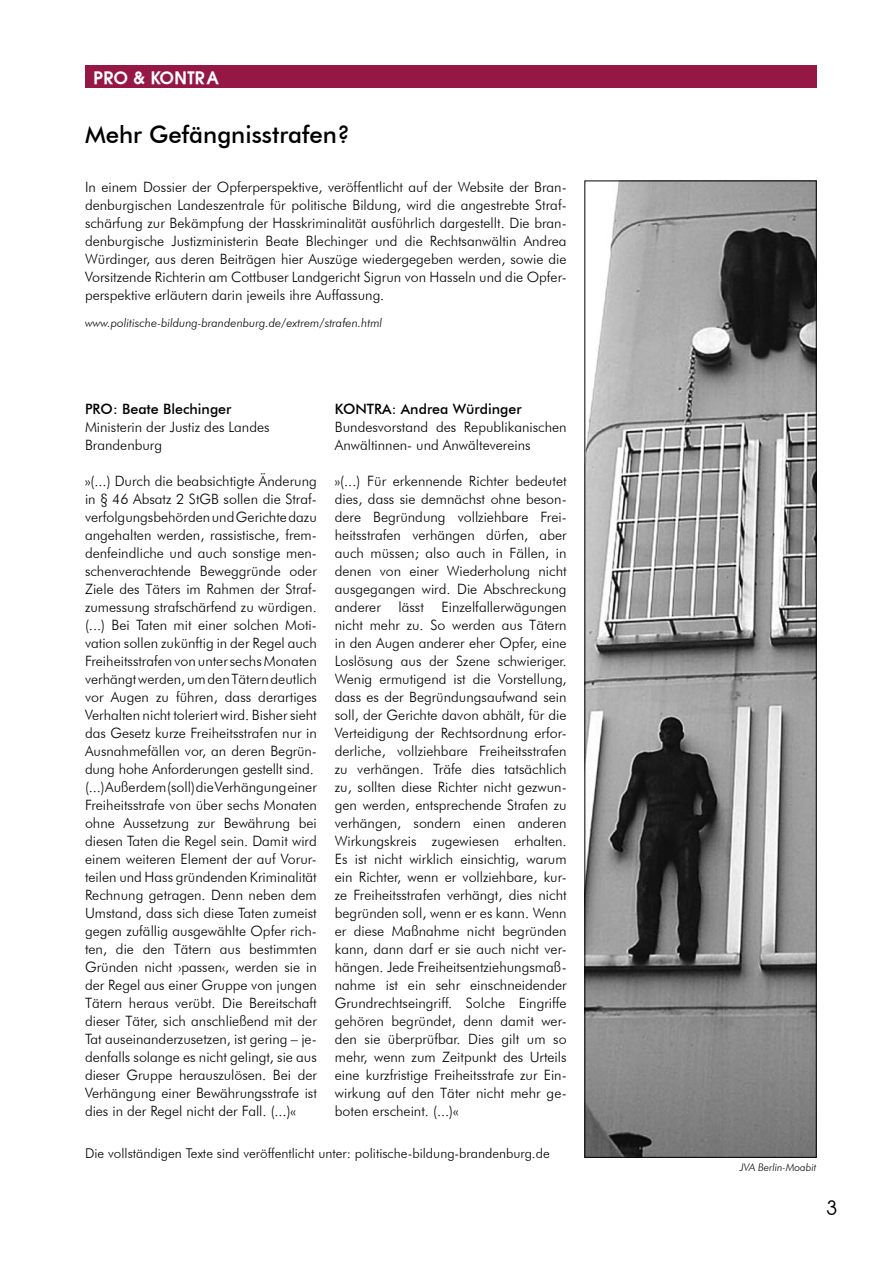
<style>
.page{position:relative;width:893px;height:1263px;background:#fff}
.page>*{position:absolute;margin:0;border:0;box-sizing:border-box;transform-origin:0 0}
.head{font:500 24px "Futura BT";color:#000}
.t1{font:21px "Andrea Normal";color:#000}
.blockhead{font:700 18px "Andrea";letter-spacing:.025em;color:#fff}
.fliessohne{font:300 14.25px/18px "Futura BT";color:#000;text-align:justify}
.fliessohne-2{font:500 14.25px "Futura BT";color:#000}
.fliessohne-3{font:300 13.5px "Futura BT";color:#000}
.fliessohne-4{font:italic 300 12px "Futura BT";color:#000}
.bild{font:italic 300 10.5px "Futura BT";color:#000}
</style>
<div class="page">
<img style="left:587px;top:183px;width:227px;height:972px">
<div style="left:85px;top:65px;width:731px;height:23px;background:#951844"></div>
<p class="blockhead" style="left:94px;top:67px;width:127px">PRO &amp; KONTRA</p>
<p class="head" style="left:85px;top:119px;width:267px">Mehr Gefängnisstrafen?</p>
<p class="fliessohne" style="left:85px;top:177px;width:483px">In einem Dossier der Opferperspektive, veröffentlicht auf der Website der Bran&shy;denburgischen Landeszentrale für politische Bildung, wird die angestrebte Straf&shy;schärfung zur Bekämpfung der Hasskriminalität ausführlich dargestellt. Die bran&shy;denburgische Justizministerin Beate Blechinger und die Rechtsanwältin Andrea Würdinger, aus deren Beiträgen hier Auszüge wiedergegeben werden, sowie die Vorsitzende Richterin am Cottbuser Landgericht Sigrun von Hasseln und die Opfer&shy;perspektive erläutern darin jeweils ihre Auffassung.</p>
<p class="fliessohne-4" style="left:85px;top:315px;width:299px">www.politische-bildung-brandenburg.de/extrem/strafen.html</p>
<p class="fliessohne-2" style="left:85px;top:400px;width:148px">PRO: Beate Blechinger</p>
<p class="fliessohne" style="left:85px;top:418px;width:186px">Ministerin der Justiz des Landes</p>
<p class="fliessohne" style="left:85px;top:436px;width:79px">Brandenburg</p>
<p class="fliessohne" style="left:85px;top:472px;width:233px">»(...) Durch die beabsichtigte Änderung in § 46 Absatz 2 StGB sollen die Straf&shy;verfolgungsbehörden und Gerichte dazu angehalten werden, rassistische, frem&shy;denfeindliche und auch sonstige men&shy;schenverachtende Beweggründe oder Ziele des Täters im Rahmen der Straf&shy;zumessung strafschärfend zu würdigen. (...) Bei Taten mit einer solchen Moti&shy;vation sollen zukünftig in der Regel auch Freiheitsstrafen von unter sechs Monaten verhängt werden, um den Tätern deutlich vor Augen zu führen, dass derartiges Verhalten nicht toleriert wird. Bisher sieht das Gesetz kurze Freiheitsstrafen nur in Ausnahmefällen vor, an deren Begrün&shy;dung hohe Anforderungen gestellt sind.</p>
<p class="fliessohne" style="left:85px;top:778px;width:233px">(...) Außerdem (soll) die Verhängung einer Freiheitsstrafe von über sechs Monaten ohne Aussetzung zur Bewährung bei diesen Taten die Regel sein. Damit wird einem weiteren Element der auf Vorur&shy;teilen und Hass gründenden Kriminalität Rechnung getragen. Denn neben dem Umstand, dass sich diese Taten zumeist gegen zufällig ausgewählte Opfer rich&shy;ten, die den Tätern aus bestimmten Gründen nicht ›passen‹, werden sie in der Regel aus einer Gruppe von jungen Tätern heraus verübt. Die Bereitschaft dieser Täter, sich anschließend mit der Tat auseinanderzusetzen, ist gering – je&shy;denfalls solange es nicht gelingt, sie aus dieser Gruppe herauszulösen. Bei der Verhängung einer Bewährungsstrafe ist dies in der Regel nicht der Fall. (...)«</p>
<p class="fliessohne-2" style="left:335px;top:400px;width:188px">KONTRA: Andrea Würdinger</p>
<p class="fliessohne" style="left:335px;top:418px;width:233px">Bundesvorstand des Republikanischen<br>Anwältinnen- und Anwältevereins</p>
<p class="fliessohne" style="left:335px;top:472px;width:233px">»(...) Für erkennende Richter bedeutet dies, dass sie demnächst ohne beson&shy;dere Begründung vollziehbare Frei&shy;heitsstrafen verhängen dürfen, aber auch müssen; also auch in Fällen, in denen von einer Wiederholung nicht ausgegangen wird. Die Abschreckung anderer lässt Einzelfallerwägungen nicht mehr zu. So werden aus Tätern in den Augen anderer eher Opfer, eine Loslösung aus der Szene schwieriger.<br>Wenig ermutigend ist die Vorstellung, dass es der Begründungsaufwand sein soll, der Gerichte davon abhält, für die Verteidigung der Rechtsordnung erfor&shy;derliche, vollziehbare Freiheitsstrafen zu verhängen. Träfe dies tatsächlich zu, sollten diese Richter nicht gezwun&shy;gen werden, entsprechende Strafen zu verhängen, sondern einen anderen Wirkungskreis zugewiesen erhalten.<br>Es ist nicht wirklich einsichtig, warum ein Richter, wenn er vollziehbare, kur&shy;ze Freiheitsstrafen verhängt, dies nicht begründen soll, wenn er es kann. Wenn er diese Maßnahme nicht begründen kann, dann darf er sie auch nicht ver&shy;hängen. Jede Freiheitsentziehungsmaß&shy;nahme ist ein sehr einschneidender Grundrechtseingriff. Solche Eingriffe gehören begründet, denn damit wer&shy;den sie überprüfbar. Dies gilt um so mehr, wenn zum Zeitpunkt des Urteils eine kurzfristige Freiheitsstrafe zur Ein&shy;wirkung auf den Täter nicht mehr ge&shy;boten erscheint. (...)«</p>
<p class="fliessohne-3" style="left:85px;top:1145px;width:466px">Die vollständigen Texte sind veröffentlicht unter: politische-bildung-brandenburg.de</p>
<p class="bild" style="left:740px;top:1160px;width:78px">JVA Berlin-Moabit</p>
<h2 class="t1" style="left:826px;top:1195px;width:12px">3</h2>
</div>
